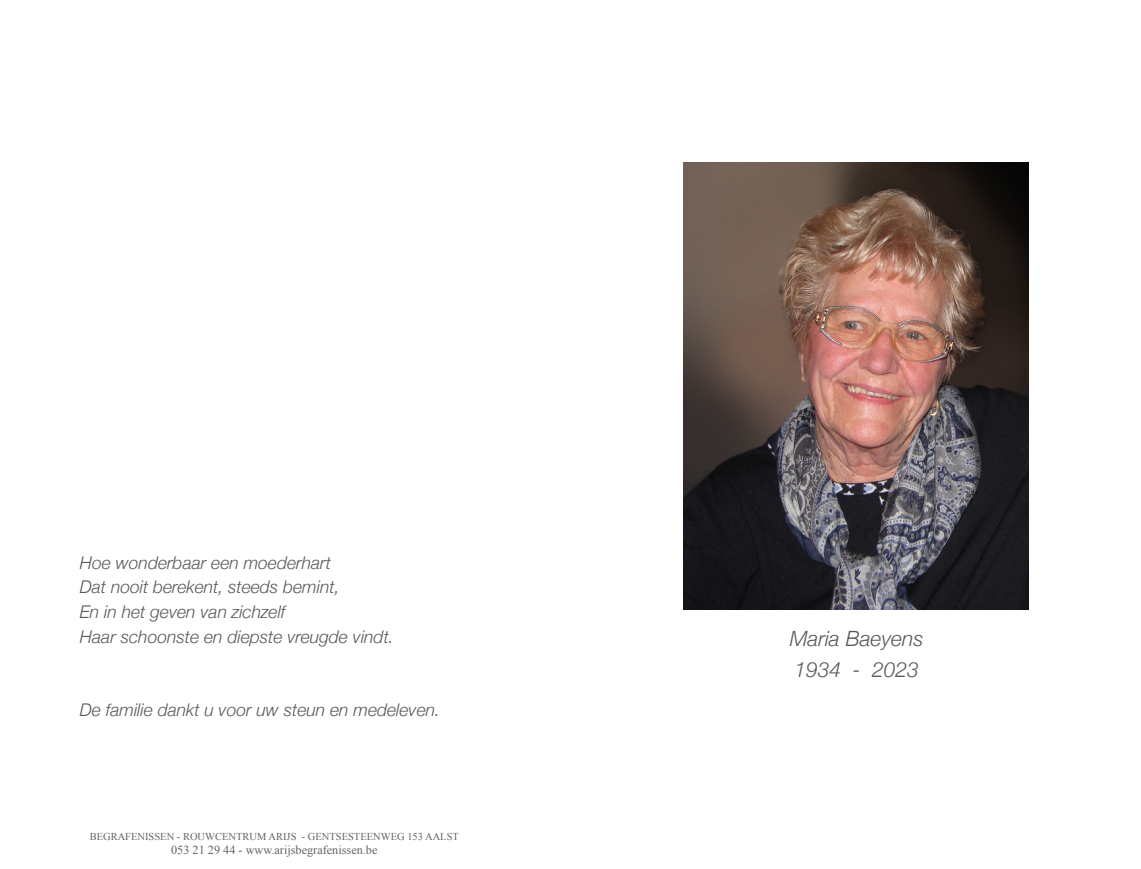
<style>
.page{position:relative;width:1141px;height:869px;background:#fff}
.page>*{position:absolute;margin:0;border:0;box-sizing:border-box;transform-origin:0 0}
.t1{font:italic 300 21px "Helvetica Neue";color:#57585a}
.t2{font:italic 300 17.5px "Helvetica Neue";color:#57585a}
.t3{font:12.25px "Times New Roman";color:#636366}
.t4{font:10.5px "Times New Roman";color:#636366}
</style>
<div class="page">
<img style="left:684px;top:162px;width:344px;height:447px">
<p class="t2" style="left:80px;top:548px;width:252px">Hoe wonderbaar een moederhart</p>
<p class="t2" style="left:80px;top:573px;width:261px">Dat nooit berekent, steeds bemint,</p>
<p class="t2" style="left:80px;top:597px;width:207px">En in het geven van zichzelf</p>
<p class="t2" style="left:80px;top:622px;width:315px">Haar schoonste en diepste vreugde vindt.</p>
<p class="t2" style="left:80px;top:695px;width:362px">De familie dankt u voor uw steun en medeleven.</p>
<p class="t4" style="left:90px;top:829px;width:371px">BEGRAFENISSEN - ROUWCENTRUM ARIJS - GENTSESTEENWEG 153 AALST</p>
<p class="t3" style="left:171px;top:841px;width:208px">053 21 29 44 - www.arijsbegrafenissen.be</p>
<p class="t1" style="left:790px;top:621px;width:135px">Maria Baeyens</p>
<p class="t1" style="left:794px;top:653px;width:126px">1934 - 2023</p>
</div>
